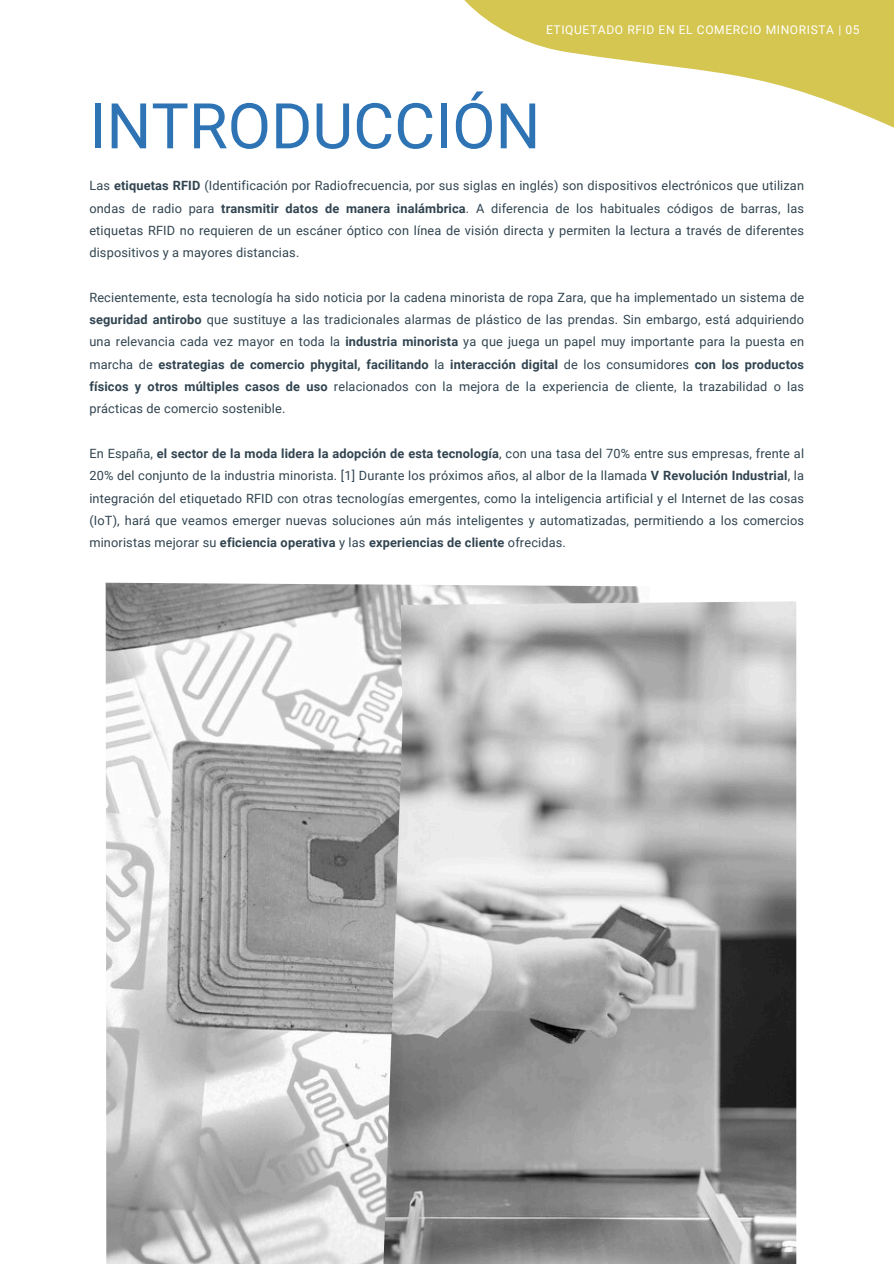
<style>
.page{position:relative;width:894px;height:1264px;background:#fff}
.page>*{position:absolute;margin:0;border:0;box-sizing:border-box;transform-origin:0 0}
.t1{font:63px "Roboto";color:#2e74b5}
.t2{font:12.75px/22.4px "Roboto";letter-spacing:.015em;color:#314450;text-align:justify}
.t3{font:12px "Roboto";letter-spacing:.05em;color:#fff}
.s1{font-weight:700}
</style>
<div class="page">
<svg style="left:464px;top:0;width:429px;height:127px;fill:#d5c651"></svg>
<img style="left:106px;top:582px;width:534px;height:681px">
<img style="left:382px;top:601px;width:414px;height:662px">
<h2 class="t3" style="left:546px;top:23px;width:315px">ETIQUETADO RFID EN EL COMERCIO MINORISTA | 05</h2>
<p class="t1" style="left:89px;top:90px;width:452px">INTRODUCCIÓN</p>
<h1 class="t2" style="left:89px;top:175px;width:716px">Las <span class="s1">etiquetas RFID</span> (Identificación por Radiofrecuencia, por sus siglas en inglés) son dispositivos electrónicos que utilizan ondas de radio para <span class="s1">transmitir datos de manera inalámbrica</span>. A diferencia de los habituales códigos de barras, las etiquetas RFID no requieren de un escáner óptico con línea de visión directa y permiten la lectura a través de diferentes dispositivos y a mayores distancias.</h1>
<p class="t2" style="left:89px;top:286px;width:716px">Recientemente, esta tecnología ha sido noticia por la cadena minorista de ropa Zara, que ha implementado un sistema de <span class="s1">seguridad antirobo</span> que sustituye a las tradicionales alarmas de plástico de las prendas. Sin embargo, está adquiriendo una relevancia cada vez mayor en toda la <span class="s1">industria minorista</span> ya que juega un papel muy importante para la puesta en marcha de <span class="s1">estrategias de comercio phygital, facilitando</span> la <span class="s1">interacción digital</span> de los consumidores <span class="s1">con los productos físicos y otros múltiples casos de uso</span> relacionados con la mejora de la experiencia de cliente, la trazabilidad o las prácticas de comercio sostenible.</p>
<p class="t2" style="left:89px;top:442px;width:716px">En España, <span class="s1">el sector de la moda lidera la adopción de esta tecnología</span>, con una tasa del 70% entre sus empresas, frente al 20% del conjunto de la industria minorista. [1] Durante los próximos años, al albor de la llamada <span class="s1">V Revolución Industrial</span>, la integración del etiquetado RFID con otras tecnologías emergentes, como la inteligencia artificial y el Internet de las cosas (IoT), hará que veamos emerger nuevas soluciones aún más inteligentes y automatizadas, permitiendo a los comercios minoristas mejorar su <span class="s1">eficiencia operativa</span> y las <span class="s1">experiencias de cliente</span> ofrecidas.</p>
</div>
